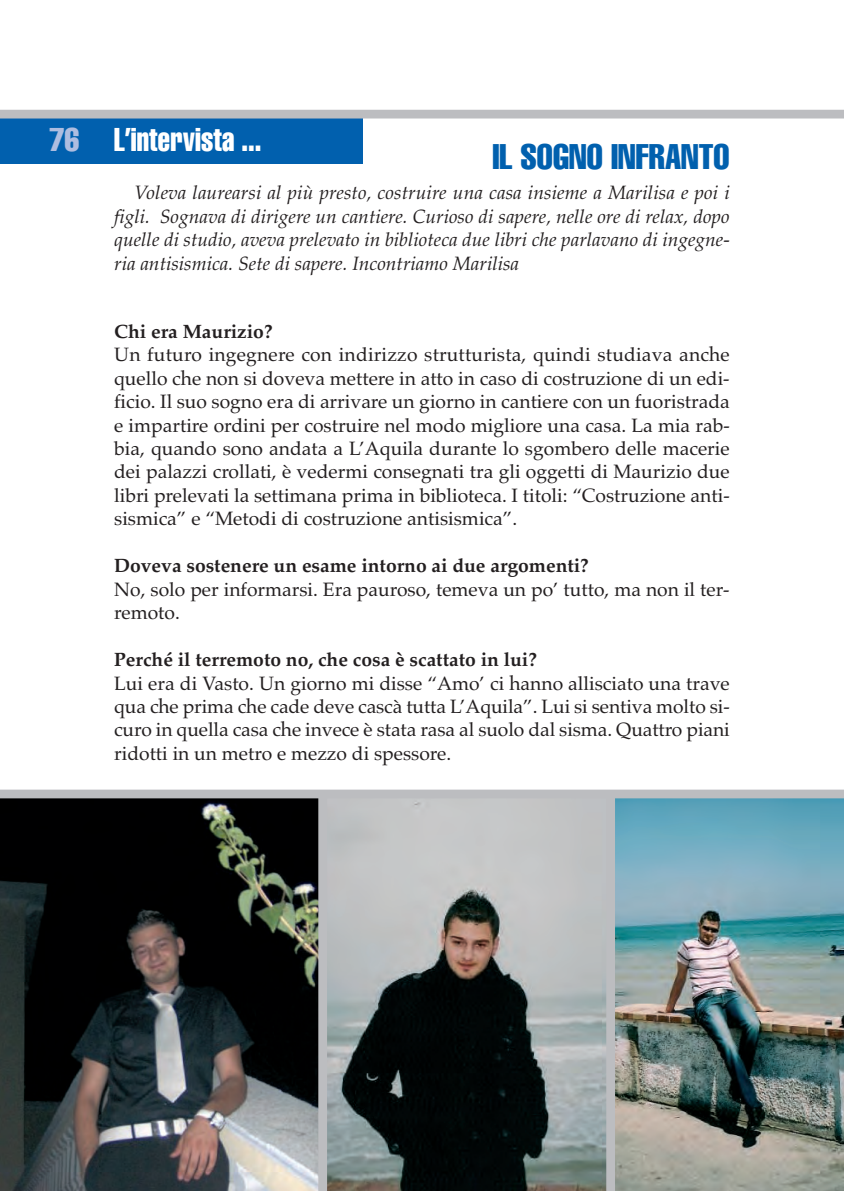
<style>
.page{position:relative;width:844px;height:1191px;background:#fff}
.page>*{position:absolute;margin:0;border:0;box-sizing:border-box;transform-origin:0 0}
.t1{font:extra-condensed 35px "Helvetica";color:#0160ae}
.t2{font:extra-condensed 32.38px "Helvetica";color:#fff;scale:.9 1}
.t3{font:19.25px/23.4px "Palatino";color:#231f20;text-align:justify}
.t4{font:italic 19.25px/23.4px "Palatino";color:#231f20;text-align:justify}
.t5{font:700 19.25px "Palatino";color:#231f20}
.s1{color:#aebde0}
</style>
<div class="page">
<div style="left:0;top:114px;width:362px;height:50px;background:#0160ae"></div>
<div style="left:0;top:110px;width:843px;height:8px;background:#bcbdc0"></div>
<img style="left:0;top:798px;width:318px;height:393px">
<svg style="left:327px;top:798px;width:279px;height:393px;background:#777b7b"></svg>
<img style="left:615px;top:798px;width:228px;height:393px">
<div style="left:0;top:789px;width:843px;height:9px;background:#bcbdc0"></div>
<div style="left:318px;top:794px;width:9px;height:397px;background:#bcbdc0"></div>
<div style="left:606px;top:794px;width:9px;height:397px;background:#bcbdc0"></div>
<h2 class="t2" style="left:50px;top:121px;width:237px"><span class="s1">76</span> L’intervista ...</h2>
<h1 class="t1" style="left:492px;top:136px;width:239px">IL SOGNO INFRANTO</h1>
<p class="t4" style="left:114px;top:181px;width:617px;text-indent:20px">Voleva laurearsi al più presto, costruire una casa insieme a Marilisa e poi i figli. Sognava di dirigere un cantiere. Curioso di sapere, nelle ore di relax, dopo quelle di studio, aveva prelevato in biblioteca due libri che parlavano di ingegne&shy;ria antisismica. Sete di sapere. Incontriamo Marilisa</p>
<p class="t5" style="left:114px;top:320px;width:160px">Chi era Maurizio?</p>
<p class="t3" style="left:114px;top:343px;width:617px">Un futuro ingegnere con indirizzo strutturista, quindi studiava anche quello che non si doveva mettere in atto in caso di costruzione di un edi&shy;ficio. Il suo sogno era di arrivare un giorno in cantiere con un fuoristrada e impartire ordini per costruire nel modo migliore una casa. La mia rab&shy;bia, quando sono andata a L’Aquila durante lo sgombero delle macerie dei palazzi crollati, è vedermi consegnati tra gli oggetti di Maurizio due libri prelevati la settimana prima in biblioteca. I titoli: “Costruzione anti&shy;sismica” e “Metodi di costruzione antisismica”.</p>
<p class="t5" style="left:114px;top:554px;width:476px">Doveva sostenere un esame intorno ai due argomenti?</p>
<p class="t3" style="left:114px;top:577px;width:616px">No, solo per informarsi. Era pauroso, temeva un po’ tutto, ma non il ter&shy;remoto.</p>
<p class="t5" style="left:114px;top:648px;width:424px">Perché il terremoto no, che cosa è scattato in lui?</p>
<p class="t3" style="left:114px;top:671px;width:617px">Lui era di Vasto. Un giorno mi disse “Amo’ ci hanno allisciato una trave qua che prima che cade deve cascà tutta L’Aquila”. Lui si sentiva molto si&shy;curo in quella casa che invece è stata rasa al suolo dal sisma. Quattro piani ridotti in un metro e mezzo di spessore.</p>
</div>
